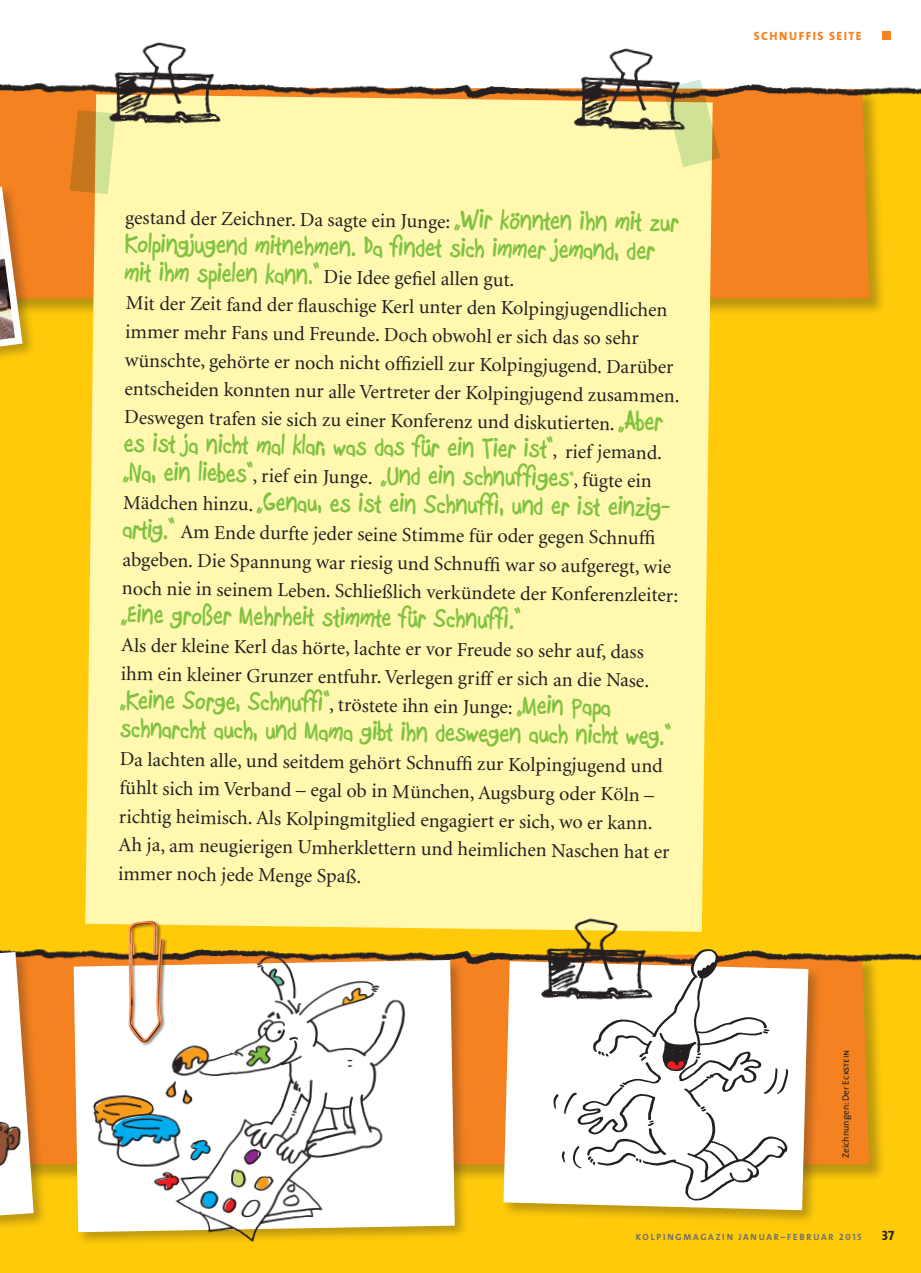
<style>
.page{position:relative;width:921px;height:1273px;background:#fff}
.page>*{position:absolute;margin:0;border:0;box-sizing:border-box;transform-origin:0 0}
.t1{font:700 28.5px/28.2px "Boopee";color:#7fc241}
.t2{font:19.95px/28.5px "Minion LT";color:#231f20}
.t3{font:13.5px "The Sans Bold Caps";color:#231f20}
.t4{font:12px "The Sans Extra Bold Caps";letter-spacing:.12em;color:#f58220}
.t5{font:9.3px "The Sans";color:#231f20}
.t6{font:9px "The Sans Bold Caps";letter-spacing:.2em;color:#6c6d70}
.s1{font-family:"Boopee";font-weight:700;font-size:28.5px;color:#7fc241}
.s2{font-family:"Minion LT";font-weight:400;font-size:19.95px;color:#231f20}
.s3{font-size:19.95px}
.s4{font-family:"The Sans Caps"}
</style>
<div class="page">
<div style="left:0;top:90px;width:921px;height:1182px;background:#feca0a"></div>
<div style="left:0;top:86px;width:886px;height:230px;background:#231f20;opacity:.3"></div>
<div style="left:0;top:120px;width:869px;height:178px;background:#f58220"></div>
<div style="left:85px;top:120px;width:628px;height:811px;background:#fff8ae"></div>
<svg style="left:663px;top:120px;width:57px;height:47px;background:#e0d182"></svg>
<svg style="left:70px;top:120px;width:46px;height:74px;background:#d2a34d"></svg>
<img style="left:0;top:79px;width:921px;height:41px">
<div style="left:0;top:952px;width:886px;height:229px;background:#231f20;opacity:.3"></div>
<div style="left:48px;top:985px;width:821px;height:179px;background:#f58220"></div>
<img style="left:33px;top:949px;width:888px;height:36px">
<div style="left:0;top:950px;width:48px;height:292px;background:#231f20;opacity:.3"></div>
<div style="left:71px;top:957px;width:398px;height:289px;background:#231f20;opacity:.3"></div>
<svg style="left:74px;top:960px;width:381px;height:272px;background:#faf0e3"></svg>
<div style="left:501px;top:958px;width:322px;height:266px;background:#231f20;opacity:.3"></div>
<svg style="left:503px;top:961px;width:305px;height:249px;background:#f8ead9"></svg>
<img style="left:562px;top:48px;width:138px;height:99px">
<img style="left:98px;top:42px;width:134px;height:96px">
<img style="left:530px;top:906px;width:134px;height:108px">
<img style="left:125px;top:918px;width:47px;height:20px">
<div style="left:0;top:184px;width:36px;height:200px;background:#231f20;opacity:.3"></div>
<svg style="left:0;top:183px;width:26px;height:190px;background:#d6a059"></svg>
<svg style="left:0;top:952px;width:34px;height:264px"></svg>
<img style="left:0;top:963px;width:41px;height:226px">
<img style="left:82px;top:938px;width:337px;height:308px">
<img style="left:545px;top:938px;width:259px;height:275px">
<div style="left:882px;top:31px;width:8px;height:8px;background:#f58220"></div>
<p class="t2" style="left:126px;top:203px;width:555px;rotate:1deg">gestand der Zeichner. Da sagte ein Junge: <span class="s1">„Wir könnten ihn mit zur</span></p>
<h1 class="t1" style="left:125px;top:229px;width:531px;rotate:1deg">Kolpingjugend mitnehmen. Da fi ndet sich immer jemand, der</h1>
<p class="t2" style="left:125px;top:259px;width:559px;rotate:1deg"><span class="s1">mit ihm spielen kann.“</span> Die Idee gefi el allen gut.<br>Mit der Zeit fand der fl auschige Kerl unter den Kolpingjugendlichen immer mehr Fans und Freunde. Doch obwohl er sich das so sehr wünschte, gehörte er noch nicht offi ziell zur Kolpingjugend. Darüber entscheiden konnten nur alle Vertreter der Kolpingjugend zusammen.<br>Deswegen trafen sie sich zu einer Konferenz und diskutierten. <span class="s1">„Aber</span></p>
<h1 class="t1" style="left:124px;top:429px;width:554px;rotate:1deg">es ist ja nicht mal klar, was das für ein Tier ist“<span class="s2">, rief jemand. </span>„Na, ein liebes“<span class="s2">, rief ein Junge.</span> „Und ein schnuffi ges<span class="s3">“</span><span class="s2">, fügte ein<br>Mädchen hinzu.</span> „Genau, es ist ein Schnuffi , und er ist einzig-</h1>
<p class="t2" style="left:123px;top:516px;width:558px;rotate:1deg"><span class="s1">artig.“</span> Am Ende durfte jeder seine Stimme für oder gegen Schnuffi abgeben. Die Spannung war riesig und Schnuffi war so aufgeregt, wie noch nie in seinem Leben. Schließlich verkündete der Konferenzleiter:</p>
<h1 class="t1" style="left:122px;top:600px;width:400px;rotate:1deg">„Eine großer Mehrheit stimmte für Schnuffi .“</h1>
<p class="t2" style="left:122px;top:630px;width:530px;rotate:1deg">Als der kleine Kerl das hörte, lachte er vor Freude so sehr auf, dass ihm ein kleiner Grunzer entfuhr. Verlegen griff er sich an die Nase.</p>
<h1 class="t1" style="left:121px;top:686px;width:552px;rotate:1deg">„Keine Sorge, Schnuffi “<span class="s2">, tröstete ihn ein Junge:</span> „Mein Papa schnarcht auch, und Mama gibt ihn deswegen auch nicht weg.“</h1>
<p class="t2" style="left:120px;top:744px;width:553px;rotate:1deg">Da lachten alle, und seitdem gehört Schnuffi zur Kolpingjugend und fühlt sich im Verband – egal ob in München, Augsburg oder Köln – richtig heimisch. Als Kolpingmitglied engagiert er sich, wo er kann.<br>Ah ja, am neugierigen Umherklettern und heimlichen Naschen hat er immer noch jede Menge Spaß.</p>
<p class="t4" style="left:754px;top:25px;width:109px">SCHNUFFIS SEITE</p>
<p class="t5" style="left:838px;top:1157px;width:110px;rotate:-90deg">Zeichnungen: Der <span class="s4">Eckstein</span></p>
<p class="t6" style="left:636px;top:1229px;width:227px">KOLPINGMAGAZIN JANUAR–FEBRUAR 2015</p>
<p class="t3" style="left:882px;top:1223px;width:14px">37</p>
</div>
